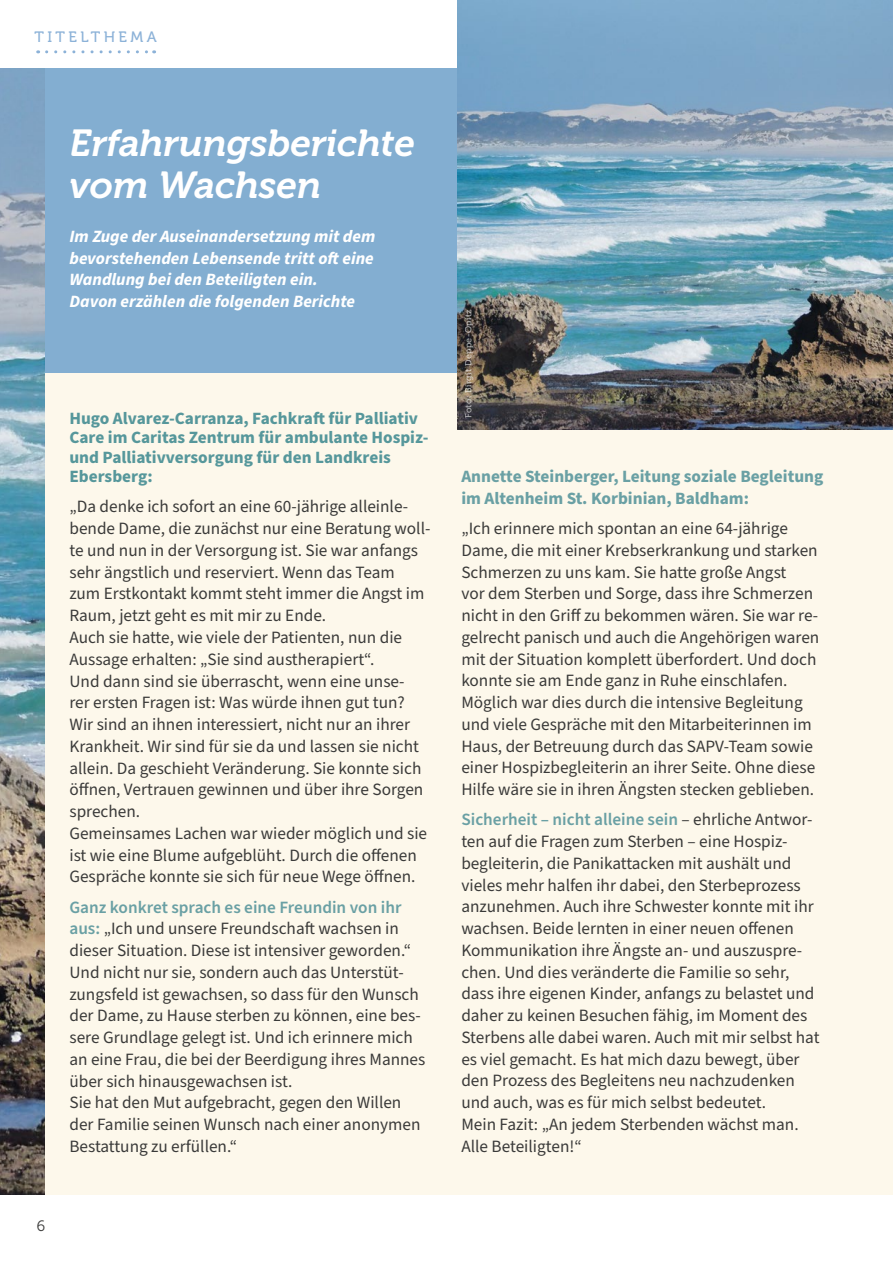
<style>
.page{position:relative;width:893px;height:1263px;background:#fff}
.page>*{position:absolute;margin:0;border:0;box-sizing:border-box;transform-origin:0 0}
.t1{font:italic 37.5px/42px "Museo 700";color:#fff}
.t2{font:17.25px/21.8px "Source Sans Pro";color:#3a3a39}
.t3{font:italic 700 17.25px/21.8px "Source Sans Pro";color:#fff}
.t4{font:700 17.25px/19.5px "Source Sans Pro";color:#56979b}
.t5{font:700 17.25px/21.8px "Source Sans Pro";color:#6aa0a4}
.t6{font:15px "Museo 500";letter-spacing:.23em;color:#8cb2d8}
.t7{font:15px "Museo 300";color:#3a3a39}
.t8{font:9px "Museo 500";letter-spacing:.03em;color:#fff}
.s1{font-weight:600;color:#6aa0a4}
</style>
<div class="page">
<div style="left:23px;top:68px;width:870px;height:1127px;background:#fdf8eb"></div>
<div style="left:0;top:68px;width:458px;height:304px;background:#83aed1"></div>
<img style="left:458px;top:0;width:435px;height:429px">
<img style="left:0;top:68px;width:45px;height:1126px">
<svg style="left:47px;top:50px;width:108px;height:3px"></svg>
<p class="t6" style="left:34px;top:28px;width:124px">TITELTHEMA</p>
<h1 class="t1" style="left:69px;top:122px;width:347px">Erfahrungsberichte vom Wachsen</h1>
<p class="t3" style="left:69px;top:226px;width:307px">Im Zuge der Auseinandersetzung mit dem bevorstehenden Lebensende tritt oft eine Wandlung bei den Beteiligten ein.<br>Davon erzählen die folgenden Berichte</p>
<p class="t4" style="left:69px;top:409px;width:360px">Hugo Alvarez-Carranza, Fachkraft für Palliativ Care im Caritas Zentrum für ambulante Hospiz&shy;und Palliativversorgung für den Landkreis Ebersberg:</p>
<p class="t2" style="left:69px;top:496px;width:362px">„Da denke ich sofort an eine 60-jährige alleinle&shy;bende Dame, die zunächst nur eine Beratung woll&shy;te und nun in der Versorgung ist. Sie war anfangs sehr ängstlich und reserviert. Wenn das Team<br>zum Erstkontakt kommt steht immer die Angst im Raum, jetzt geht es mit mir zu Ende.<br>Auch sie hatte, wie viele der Patienten, nun die Aussage erhalten: „Sie sind austherapiert“.<br>Und dann sind sie überrascht, wenn eine unse-<br>rer ersten Fragen ist: Was würde ihnen gut tun?<br>Wir sind an ihnen interessiert, nicht nur an ihrer Krankheit. Wir sind für sie da und lassen sie nicht allein. Da geschieht Veränderung. Sie konnte sich öffnen, Vertrauen gewinnen und über ihre Sorgen sprechen.<br>Gemeinsames Lachen war wieder möglich und sie ist wie eine Blume aufgeblüht. Durch die offenen Gespräche konnte sie sich für neue Wege öffnen.</p>
<p class="t2" style="left:69px;top:896px;width:357px"><span class="s1">Ganz konkret sprach es eine Freundin von ihr aus:</span> „Ich und unsere Freundschaft wachsen in dieser Situation. Diese ist intensiver geworden.“ Und nicht nur sie, sondern auch das Unterstüt&shy;zungsfeld ist gewachsen, so dass für den Wunsch der Dame, zu Hause sterben zu können, eine bes&shy;sere Grundlage gelegt ist. Und ich erinnere mich an eine Frau, die bei der Beerdigung ihres Mannes über sich hinausgewachsen ist.<br>Sie hat den Mut aufgebracht, gegen den Willen der Familie seinen Wunsch nach einer anonymen Bestattung zu erfüllen.“</p>
<p class="t7" style="left:37px;top:1217px;width:10px">6</p>
<p class="t8" style="left:463px;top:418px;width:110px;rotate:-90deg">Foto: Birgit Deppe-Opitz</p>
<p class="t5" style="left:461px;top:466px;width:364px">Annette Steinberger, Leitung soziale Begleitung im Altenheim St. Korbinian, Baldham:</p>
<p class="t2" style="left:461px;top:518px;width:359px">„Ich erinnere mich spontan an eine 64-jährige Dame, die mit einer Krebserkrankung und starken Schmerzen zu uns kam. Sie hatte große Angst<br>vor dem Sterben und Sorge, dass ihre Schmerzen nicht in den Griff zu bekommen wären. Sie war re&shy;gelrecht panisch und auch die Angehörigen waren mit der Situation komplett überfordert. Und doch konnte sie am Ende ganz in Ruhe einschlafen.<br>Möglich war dies durch die intensive Begleitung und viele Gespräche mit den Mitarbeiterinnen im Haus, der Betreuung durch das SAPV-Team sowie einer Hospizbegleiterin an ihrer Seite. Ohne diese Hilfe wäre sie in ihren Ängsten stecken geblieben.</p>
<p class="t2" style="left:461px;top:809px;width:360px"><span class="s1">Sicherheit – nicht alleine sein</span> – ehrliche Antwor&shy;ten auf die Fragen zum Sterben – eine Hospiz&shy;begleiterin, die Panikattacken mit aushält und vieles mehr halfen ihr dabei, den Sterbeprozess anzunehmen. Auch ihre Schwester konnte mit ihr wachsen. Beide lernten in einer neuen offenen Kommunikation ihre Ängste an- und auszuspre&shy;chen. Und dies veränderte die Familie so sehr, dass ihre eigenen Kinder, anfangs zu belastet und daher zu keinen Besuchen fähig, im Moment des Sterbens alle dabei waren. Auch mit mir selbst hat es viel gemacht. Es hat mich dazu bewegt, über den Prozess des Begleitens neu nachzudenken und auch, was es für mich selbst bedeutet.<br>Mein Fazit: „An jedem Sterbenden wächst man.<br>Alle Beteiligten!“</p>
</div>
